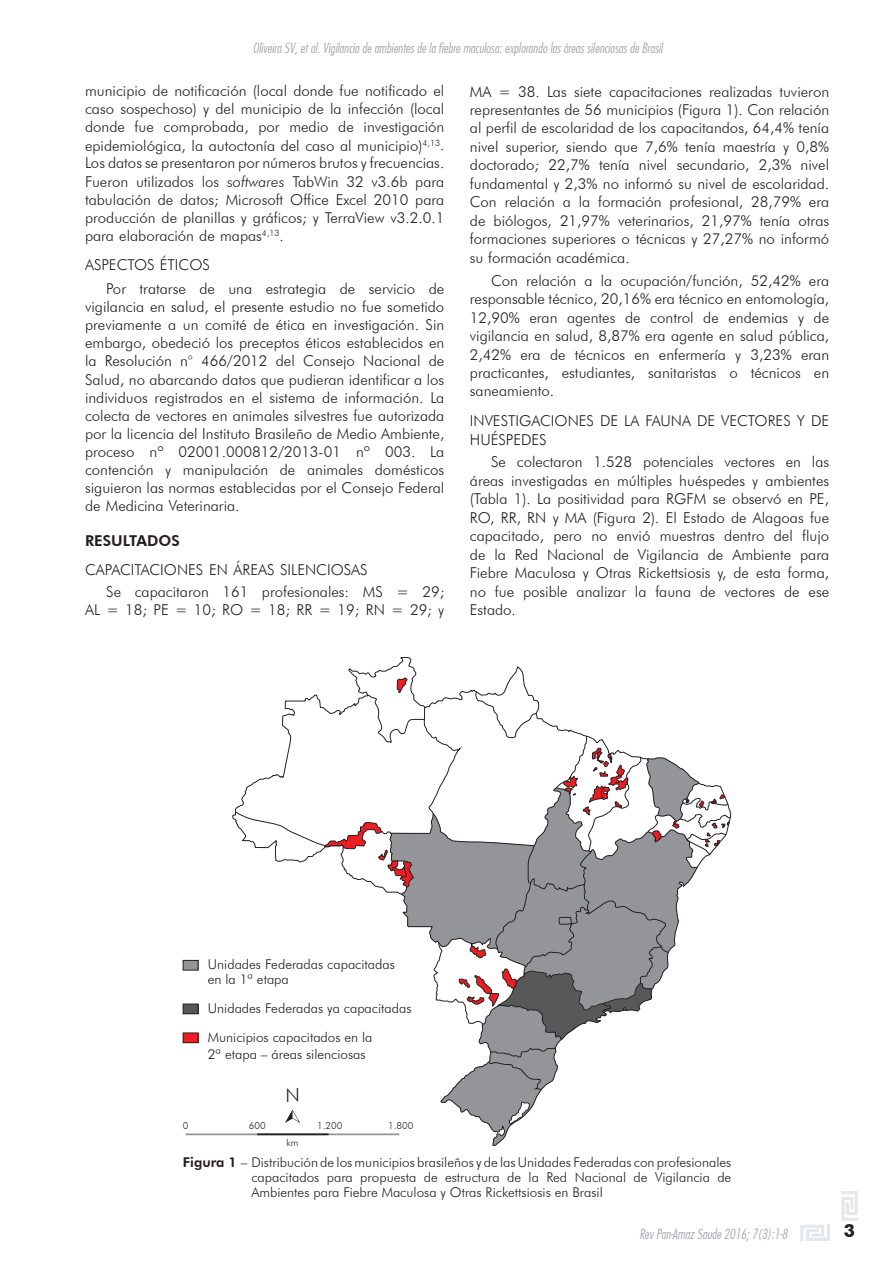
<style>
.page{position:relative;width:893px;height:1263px;background:#fff}
.page>*{position:absolute;margin:0;border:0;box-sizing:border-box;transform-origin:0 0}
.t1{font:300 19.35px "Futura BT";color:#231f20}
.t2{font:700 18px "Futura BT";color:#231f20}
.t3{font:300 15px/18.5px "Futura BT";color:#231f20;text-align:justify}
.t4{font:800 15px "Futura BT";color:#231f20}
.t5{font:300 13.5px/14.9px "Futura BT";color:#231f20}
.t6{font:13.5px "Futura Lt Cn BT Italic";color:#a8a9ad}
.t7{font:300 9.75px "Futura BT";color:#231f20}
.s1{font-style:italic}
.s2{font-weight:800}
</style>
<div class="page">
<svg style="left:800px;top:1224px;width:30px;height:18px"></svg>
<svg style="left:841px;top:1191px;width:17px;height:30px"></svg>
<svg style="left:235px;top:677px;width:496px;height:469px"></svg>
<hr style="left:186px;top:1133px;width:213px;height:2px;background:#939598">
<hr style="left:257px;top:1133px;width:72px;height:2px;background:#231f20">
<div style="left:183px;top:960px;width:15px;height:10px;background:#939598"></div>
<div style="left:183px;top:960px;width:15px;height:10px;border:1px solid #231f20"></div>
<div style="left:183px;top:1004px;width:15px;height:10px;background:#57585a"></div>
<div style="left:183px;top:1004px;width:15px;height:10px;border:1px solid #231f20"></div>
<div style="left:183px;top:1033px;width:15px;height:10px;background:#ee1d23"></div>
<div style="left:183px;top:1033px;width:15px;height:10px;border:1px solid #231f20"></div>
<p class="t6" style="left:253px;top:40px;width:411px">Oliveira SV, et al. Vigilancia de ambientes de la fiebre maculosa: explorando las áreas silenciosas de Brasil</p>
<p class="t3" style="left:85px;top:82px;width:361px;line-height:18px">municipio de notificación (local donde fue notificado el caso sospechoso) y del municipio de la infección (local donde fue comprobada, por medio de investigación epidemiológica, la autoctonía del caso al municipio)<sup>4,13</sup>.<br>Los datos se presentaron por números brutos y frecuencias.<br>Fueron utilizados los <span class="s1">softwares</span> TabWin 32 v3.6b para tabulación de datos; Microsoft Office Excel 2010 para producción de planillas y gráficos; y TerraView v3.2.0.1 para elaboración de mapas<sup>4,13</sup>.</p>
<p class="t3" style="left:106px;top:252px;width:340px;line-height:24.8px;text-indent:-21px">ASPECTOS ÉTICOS<br>Por tratarse de una estrategia de servicio de</p>
<p class="t3" style="left:85px;top:298px;width:361px;line-height:18px">vigilancia en salud, el presente estudio no fue sometido previamente a un comité de ética en investigación. Sin embargo, obedeció los preceptos éticos establecidos en la Resolución n° 466/2012 del Consejo Nacional de Salud, no abarcando datos que pudieran identificar a los individuos registrados en el sistema de información. La colecta de vectores en animales silvestres fue autorizada por la licencia del Instituto Brasileño de Medio Ambiente, proceso nº 02001.000812/2013-01 nº 003. La contención y manipulación de animales domésticos siguieron las normas establecidas por el Consejo Federal de Medicina Veterinaria.</p>
<p class="t4" style="left:85px;top:531px;width:96px">RESULTADOS</p>
<p class="t3" style="left:106px;top:558px;width:340px;line-height:22.2px;text-indent:-21px">CAPACITACIONES EN ÁREAS SILENCIOSAS<br>Se capacitaron 161 profesionales: MS = 29;</p>
<p class="t3" style="left:85px;top:600px;width:361px">AL = 18; PE = 10; RO = 18; RR = 19; RN = 29; y</p>
<p class="t3" style="left:470px;top:82px;width:361px">MA = 38. Las siete capacitaciones realizadas tuvieron representantes de 56 municipios (Figura 1). Con relación al perfil de escolaridad de los capacitandos, 64,4% tenía nivel superior, siendo que 7,6% tenía maestría y 0,8% doctorado; 22,7% tenía nivel secundario, 2,3% nivel fundamental y 2,3% no informó su nivel de escolaridad.<br>Con relación a la formación profesional, 28,79% era de biólogos, 21,97% veterinarios, 21,97% tenía otras formaciones superiores o técnicas y 27,27% no informó su formación académica.</p>
<p class="t3" style="left:470px;top:271px;width:361px;text-indent:21px">Con relación a la ocupación/función, 52,42% era responsable técnico, 20,16% era técnico en entomología, 12,90% eran agentes de control de endemias y de vigilancia en salud, 8,87% era agente en salud pública, 2,42% era de técnicos en enfermería y 3,23% eran practicantes, estudiantes, sanitaristas o técnicos en saneamiento.</p>
<p class="t3" style="left:470px;top:411px;width:361px">INVESTIGACIONES DE LA FAUNA DE VECTORES Y DE<br>HUÉSPEDES</p>
<p class="t3" style="left:470px;top:453px;width:361px;text-indent:21px">Se colectaron 1.528 potenciales vectores en las áreas investigadas en múltiples huéspedes y ambientes (Tabla 1). La positividad para RGFM se observó en PE, RO, RR, RN y MA (Figura 2). El Estado de Alagoas fue capacitado, pero no envió muestras dentro del flujo de la Red Nacional de Vigilancia de Ambiente para Fiebre Maculosa y Otras Rickettsiosis y, de esta forma, no fue posible analizar la fauna de vectores de ese Estado.</p>
<p class="t5" style="left:208px;top:957px;width:189px">Unidades Federadas capacitadas en la 1ª etapa</p>
<p class="t5" style="left:208px;top:994px;width:205px;line-height:29px">Unidades Federadas ya capacitadas<br>Municipios capacitados en la</p>
<p class="t5" style="left:208px;top:1046px;width:159px">2ª etapa – áreas silenciosas</p>
<p class="t1" style="left:285px;top:1083px;width:16px">N</p>
<p class="t7" style="left:183px;top:1120px;width:7px">0</p>
<p class="t7" style="left:249px;top:1120px;width:18px">600</p>
<p class="t7" style="left:317px;top:1120px;width:27px">1.200</p>
<p class="t7" style="left:388px;top:1120px;width:27px">1.800</p>
<p class="t7" style="left:286px;top:1137px;width:14px">km</p>
<p class="t5" style="left:251px;top:1154px;width:481px;text-align:justify;text-indent:-68px"><span class="s2">Figura 1</span> – Distribución de los municipios brasileños y de las Unidades Federadas con profesionales capacitados para propuesta de estructura de la Red Nacional de Vigilancia de Ambientes para Fiebre Maculosa y Otras Rickettsiosis en Brasil</p>
<p class="t6" style="left:639px;top:1226px;width:150px">Rev Pan-Amaz Saude 2016; 7(3):1-8</p>
<p class="t2" style="left:844px;top:1220px;width:13px">3</p>
</div>
